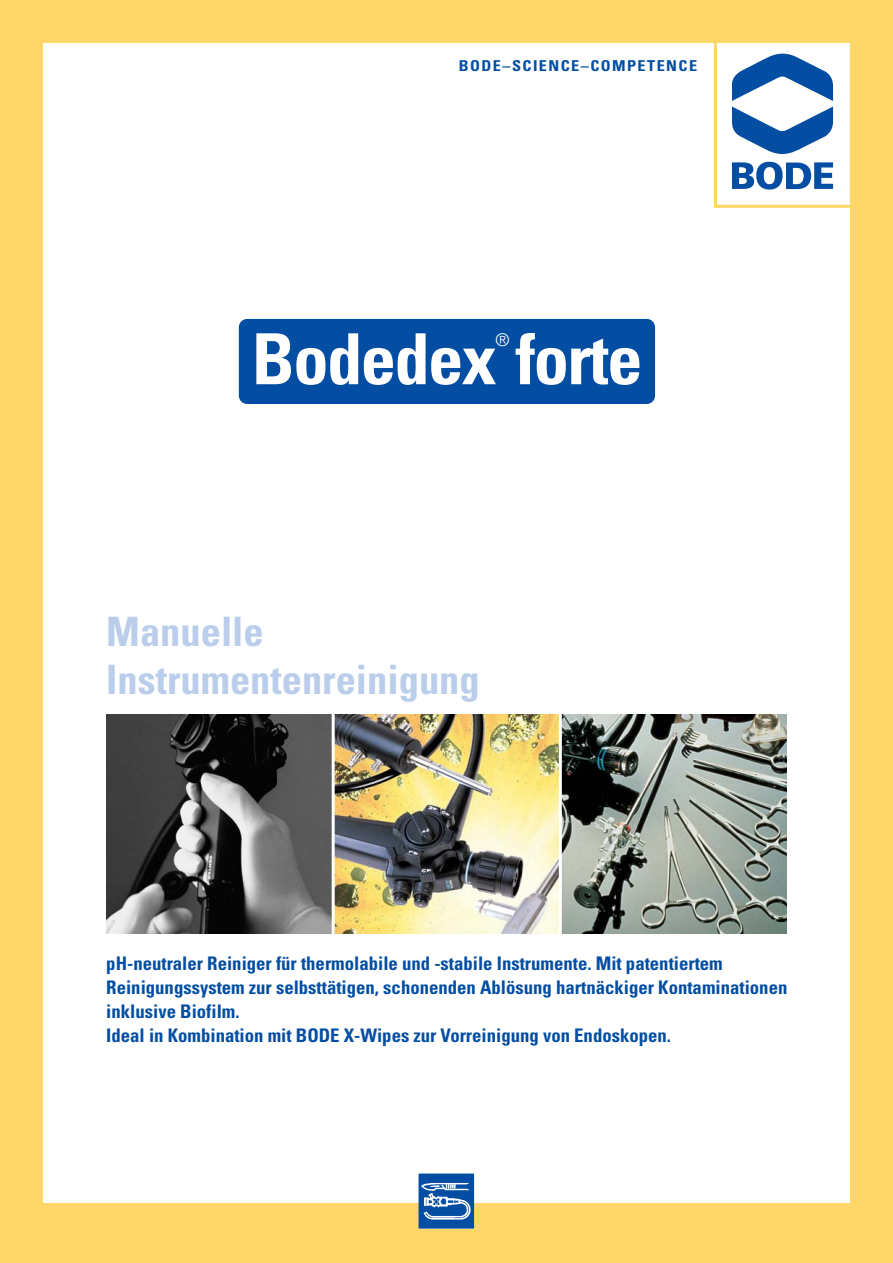
<style>
.page{position:relative;width:893px;height:1263px;background:#fff}
.page>*{position:absolute;margin:0;border:0;box-sizing:border-box;transform-origin:0 0}
.t1{font:700 condensed 70.5px "Univers";letter-spacing:-.02em;color:#fff}
.t2{font:700 condensed 40.5px/48px "Univers";color:#baceeb}
.t3{font:700 condensed 18.75px/24px "Univers";color:#034ea2}
.t4{font:300 17.7px "Helvetica Neue";color:#fff}
.t5{font:700 condensed 15px "Univers";letter-spacing:.09em;color:#034ea2;scale:1.08 1}
</style>
<div class="page">
<div style="left:0;top:0;width:43px;height:1263px;background:#ffd768"></div>
<div style="left:0;top:1203px;width:893px;height:60px;background:#ffd768"></div>
<svg style="left:732px;top:107px;width:101px;height:47px"></svg>
<svg style="left:732px;top:54px;width:101px;height:47px"></svg>
<svg style="left:732px;top:161px;width:101px;height:29px"></svg>
<div style="left:714px;top:39px;width:139px;height:169px;border:3px solid #ffd768"></div>
<div style="left:239px;top:319px;width:416px;height:85px;background:#034ea2;border-radius:8px"></div>
<img style="left:106px;top:714px;width:681px;height:219px">
<hr style="left:332px;top:708px;width:3px;height:236px;background:#fff">
<hr style="left:559px;top:712px;width:3px;height:227px;background:#fff">
<img style="left:418px;top:1173px;width:57px;height:56px">
<div style="left:850px;top:0;width:43px;height:1263px;background:#ffd768"></div>
<div style="left:0;top:0;width:893px;height:43px;background:#ffd768"></div>
<p class="t5" style="left:459px;top:60px;width:222px">BODE–SCIENCE–COMPETENCE</p>
<h1 class="t1" style="left:252px;top:333px;width:392px">Bodedex forte</h1>
<p class="t4" style="left:495px;top:334px;width:16px">®</p>
<h2 class="t2" style="left:106px;top:612px;width:375px">Manuelle<br>Instrumentenreinigung</h2>
<p class="t3" style="left:106px;top:953px;width:683px">pH-neutraler Reiniger für thermolabile und -stabile Instrumente. Mit patentiertem Reinigungssystem zur selbsttätigen, schonenden Ablösung hartnäckiger Kontaminationen inklusive Biofilm.<br>Ideal in Kombination mit BODE X-Wipes zur Vor reinigung von Endoskopen.</p>
</div>
